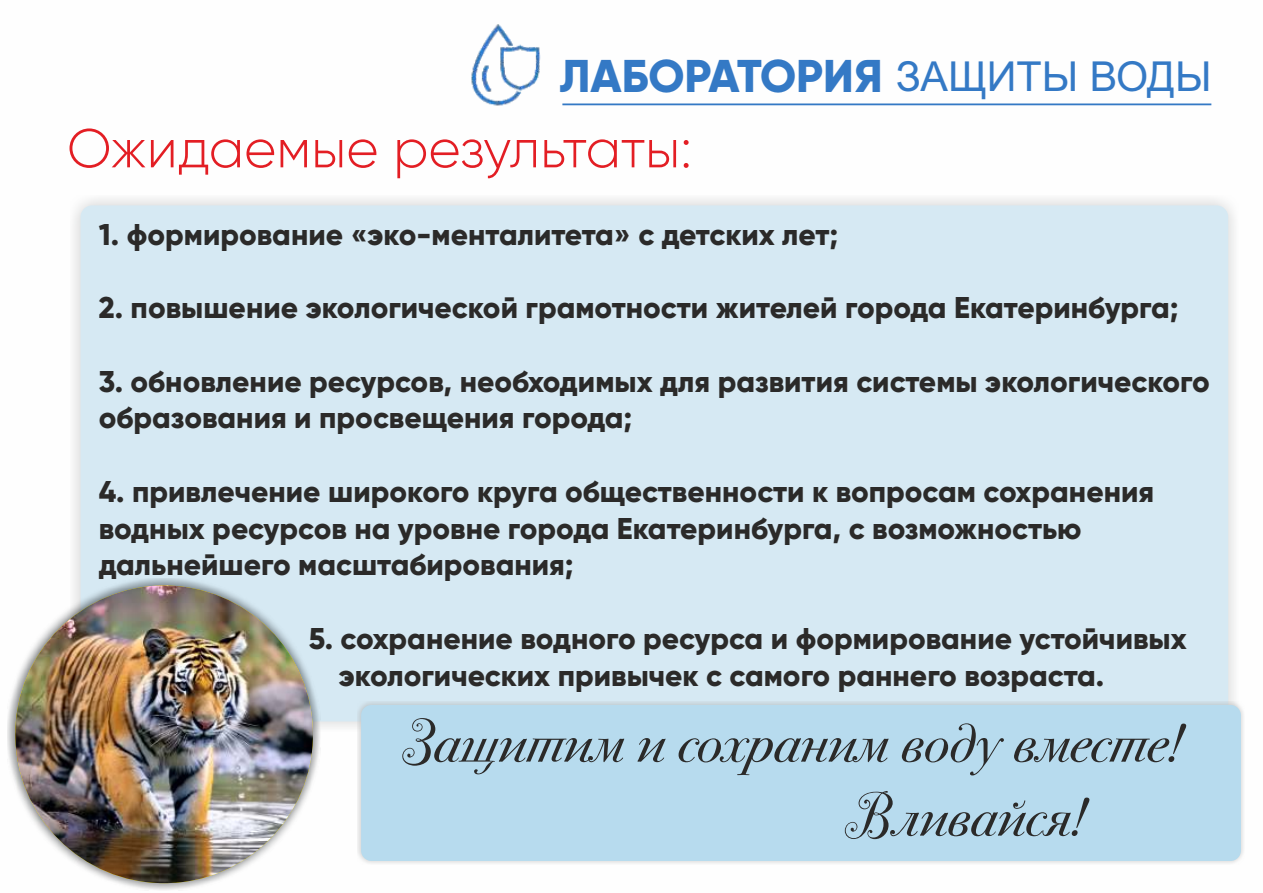
<style>
.page{position:relative;width:1263px;height:893px;background:#fff}
.page>*{position:absolute;margin:0;border:0;box-sizing:border-box;transform-origin:0 0}
.t1{font:300 54.6px "Gilroy";color:#e31e24}
.t2{font:54.15px/73.9px "Bodoni 72 Swash C";color:#2b2a29}
.t3{font:800 45.9px "Gilroy";color:#3479c5}
.t4{font:800 30px/36.8px "Gilroy";color:#2b2a29}
.s1{font-family:"Arial";font-weight:400;font-size:41.25px}
</style>
<div class="page">
<hr style="left:562px;top:103px;width:649px;height:2px;background:#3479c5">
<img style="left:471px;top:24px;width:70px;height:82px">
<img style="left:73px;top:198px;width:1163px;height:534px">
<div style="left:81px;top:205px;width:1147px;height:516px;background:#d6e9f3;border-radius:12px"></div>
<div style="left:361px;top:705px;width:880px;height:156px;background:#b7dbee;border-radius:10px"></div>
<img style="left:8px;top:578px;width:312px;height:312px">
<img style="left:15px;top:585px;width:298px;height:298px;border-radius:50%">
<h3 class="t3" style="left:560px;top:55px;width:653px">ЛАБОРАТОРИЯ <span class="s1">ЗАЩИТЫ ВОДЫ</span></h3>
<h1 class="t1" style="left:67px;top:124px;width:626px">Ожидаемые результаты:</h1>
<p class="t4" style="left:99px;top:217px;width:741px">1. формирование «эко-менталитета» с детских лет;</p>
<p class="t4" style="left:99px;top:291px;width:1081px">2. повышение экологической грамотности жителей города Екатеринбурга;</p>
<p class="t4" style="left:99px;top:364px;width:1112px">3. обновление ресурсов, необходимых для развития системы экологического образования и просвещения города;</p>
<p class="t4" style="left:99px;top:475px;width:1057px">4. привлечение широкого круга общественности к вопросам сохранения водных ресурсов на уровне города Екатеринбурга, с возможностью дальнейшего масштабирования;</p>
<p class="t4" style="left:339px;top:622px;width:849px;text-indent:-30px">5. сохранение водного ресурса и формирование устойчивых экологических привычек с самого раннего возраста.</p>
<h2 class="t2" style="left:843px;top:714px;width:340px;text-indent:-442px">Защитим и сохраним воду вместе!<br>Вливайся!</h2>
</div>
